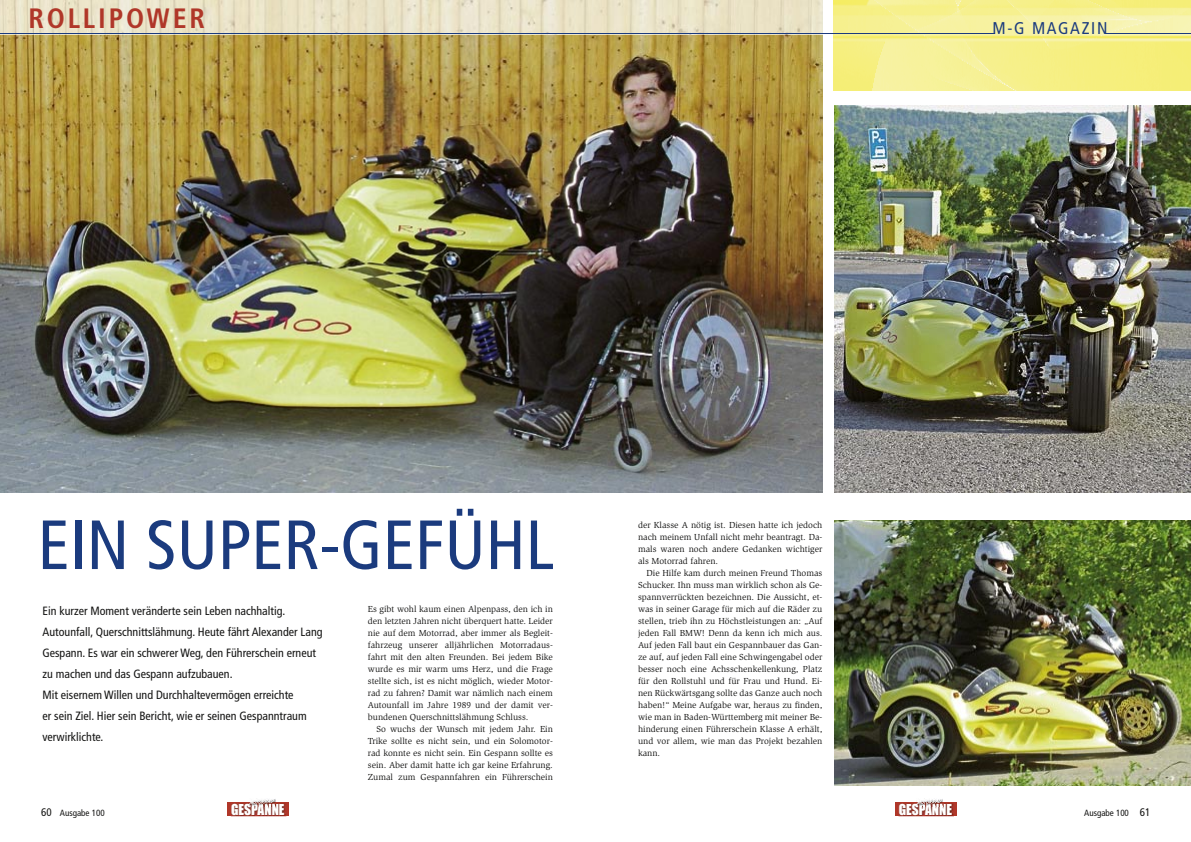
<style>
.page{position:relative;width:1191px;height:842px;background:#fff}
.page>*{position:absolute;margin:0;border:0;box-sizing:border-box;transform-origin:0 0}
.t1{font:condensed 69.5px "Frutiger";color:#1b3b7e}
.t2{font:700 condensed 28px "Frutiger";letter-spacing:.1em;color:#b03729}
.t3{font:condensed 17px "Frutiger";letter-spacing:.1em;color:#1b3b7e}
.t4{font:13.8px "Impact";color:#fff}
.t5{font:condensed 12px/21px "Frutiger";color:#131312}
.t6{font:9px/12px "Slimbach Std";color:#131312;text-align:justify}
.t7{font:condensed 9px "Frutiger";color:#131312}
.s1{font-size:11px}
</style>
<div class="page">
<div style="left:227px;top:802px;width:62px;height:14px;background:#b03729"></div>
<img style="left:233px;top:803px;width:53px;height:13px">
<img style="left:231px;top:803px;width:53px;height:12px">
<img style="left:249px;top:804px;width:27px;height:2px">
<svg style="left:249px;top:799px;width:27px;height:5px"></svg>
<div style="left:895px;top:802px;width:61px;height:14px;background:#b03729"></div>
<img style="left:900px;top:803px;width:54px;height:13px">
<img style="left:899px;top:803px;width:53px;height:12px">
<img style="left:916px;top:804px;width:27px;height:2px">
<svg style="left:916px;top:799px;width:27px;height:5px"></svg>
<img style="left:833px;top:0;width:358px;height:91px">
<img style="left:0;top:0;width:822px;height:492px">
<hr style="left:1105px;top:33px;width:86px;height:1px;background:#1b3b7e">
<hr style="left:0;top:33px;width:995px;height:1px;background:#1b3b7e">
<img style="left:834px;top:520px;width:357px;height:265px">
<img style="left:834px;top:106px;width:357px;height:387px">
<h2 class="t2" style="left:28px;top:2px;width:178px">ROLLIPOWER</h2>
<h3 class="t3" style="left:992px;top:18px;width:116px">M-G MAGAZIN</h3>
<h1 class="t1" style="left:38px;top:504px;width:518px">EIN SUPER-GEFÜHL</h1>
<p class="t5" style="left:43px;top:600px;width:281px">Ein kurzer Moment veränderte sein Leben nachhaltig.<br>Autounfall, Querschnittslähmung. Heute fährt Alexander Lang Gespann. Es war ein schwerer Weg, den Führerschein erneut zu machen und das Gespann aufzubauen.<br>Mit eisernem Willen und Durchhaltevermögen erreichte<br>er sein Ziel. Hier sein Bericht, wie er seinen Gespanntraum verwirklichte.</p>
<p class="t6" style="left:368px;top:603px;width:186px">Es gibt wohl kaum einen Alpenpass, den ich in den letzten Jahren nicht überquert hatte. Leider nie auf dem Motorrad, aber immer als Begleit&shy;fahrzeug unserer alljährlichen Motorradaus&shy;fahrt mit den alten Freunden. Bei jedem Bike wurde es mir warm ums Herz, und die Frage stellte sich, ist es nicht möglich, wieder Motor&shy;rad zu fahren? Damit war nämlich nach einem Autounfall im Jahre 1989 und der damit ver&shy;bundenen Querschnittslähmung Schluss.</p>
<p class="t6" style="left:368px;top:723px;width:186px;text-indent:9px">So wuchs der Wunsch mit jedem Jahr. Ein Trike sollte es nicht sein, und ein Solomotor&shy;rad konnte es nicht sein. Ein Gespann sollte es sein. Aber damit hatte ich gar keine Erfahrung.<br>Zumal zum Gespannfahren ein Führerschein</p>
<p class="t6" style="left:638px;top:519px;width:186px">der Klasse A nötig ist. Diesen hatte ich jedoch nach meinem Unfall nicht mehr beantragt. Da&shy;mals waren noch andere Gedanken wichtiger als Motorrad fahren.</p>
<p class="t6" style="left:638px;top:567px;width:186px;text-indent:9px">Die Hilfe kam durch meinen Freund Thomas Schucker. Ihn muss man wirklich schon als Ge&shy;spannverrückten bezeichnen. Die Aussicht, et&shy;was in seiner Garage für mich auf die Räder zu stellen, trieb ihn zu Höchstleistungen an: „Auf jeden Fall BMW! Denn da kenn ich mich aus.<br>Auf jeden Fall baut ein Gespannbauer das Gan&shy;ze auf, auf jeden Fall eine Schwingengabel oder besser noch eine Achsschenkellenkung, Platz für den Rollstuhl und für Frau und Hund. Ei&shy;nen Rückwärtsgang sollte das Ganze auch noch haben!“ Meine Aufgabe war, heraus zu finden, wie man in Baden-Württemberg mit meiner Be&shy;hinderung einen Führerschein Klasse A erhält, und vor allem, wie man das Projekt bezahlen kann.</p>
<p class="t7" style="left:41px;top:808px;width:65px"><span class="s1">60</span> Ausgabe 100</p>
<h3 class="t4" style="left:231px;top:801px;width:55px">GESPANNE</h3>
<h3 class="t4" style="left:898px;top:801px;width:55px">GESPANNE</h3>
<p class="t7" style="left:1084px;top:808px;width:68px">Ausgabe 100 <span class="s1">61</span></p>
</div>
